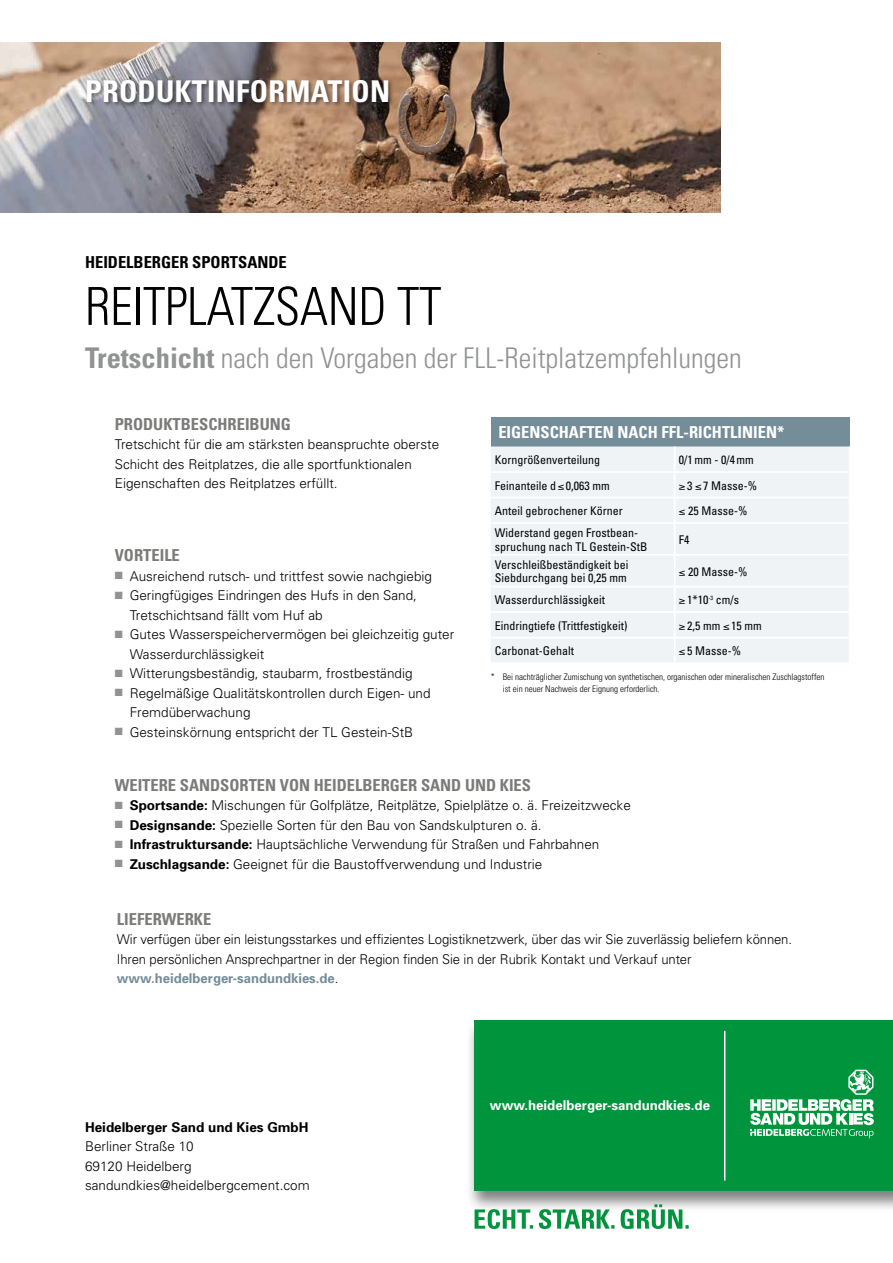
<style>
.page{position:relative;width:893px;height:1263px;background:#fff}
.page>*{position:absolute;margin:0;border:0;box-sizing:border-box;transform-origin:0 0}
.t1{font:300 condensed 52.5px "Univers";letter-spacing:-.01em;color:#000}
.t2{font:700 condensed 30px "Univers";letter-spacing:.01em;color:#fff}
.Subhead_grau{font:300 condensed 28.5px "Univers";color:#919292}
.Fließtext_67_fett{font:700 condensed 16.5px "Univers";color:#7b7b7a}
.Tabelle{font:700 condensed 16.5px "Univers";color:#fff}
.Fließtext_67_fett-2{font:700 condensed 16.5px "Univers";color:#000}
.Fließtext_45_Univers{font:300 13.5px/19.5px "Univers";color:#000}
.t3{font:700 13.5px "Univers";color:#fff}
.Fließtext_65_Univers{font:700 13.5px "Univers";color:#000}
.Tabelle-2{font:condensed 12px/13.5px "Univers";color:#000}
.BU{font:300 condensed 9px/12px "Univers";color:#000}
.s1{font-weight:700}
.s2{color:#919292}
.s3{font-weight:700;color:#748d99}
</style>
<div class="page">
<img style="left:0;top:43px;width:721px;height:170px">
<div style="left:86px;top:77px;width:308px;height:31px;background:#000;opacity:.5"></div>
<div style="left:491px;top:417px;width:359px;height:29px;background:#748d99"></div>
<div style="left:491px;top:446px;width:358px;height:216px;background:#f0f3f6"></div>
<hr style="left:491px;top:471px;width:184px;height:2px;background:#fff">
<hr style="left:675px;top:471px;width:175px;height:2px;background:#fff">
<hr style="left:675px;top:497px;width:175px;height:1px;background:#fff">
<hr style="left:675px;top:522px;width:175px;height:2px;background:#fff">
<hr style="left:675px;top:554px;width:175px;height:2px;background:#fff">
<hr style="left:675px;top:586px;width:175px;height:1px;background:#fff">
<hr style="left:675px;top:611px;width:175px;height:2px;background:#fff">
<hr style="left:675px;top:637px;width:175px;height:1px;background:#fff">
<hr style="left:491px;top:497px;width:184px;height:1px;background:#fff">
<hr style="left:491px;top:522px;width:184px;height:2px;background:#fff">
<hr style="left:491px;top:554px;width:184px;height:2px;background:#fff">
<hr style="left:491px;top:586px;width:184px;height:1px;background:#fff">
<hr style="left:491px;top:611px;width:184px;height:2px;background:#fff">
<hr style="left:491px;top:637px;width:184px;height:1px;background:#fff">
<svg style="left:674px;top:446px;width:1px;height:76px"></svg>
<hr style="left:674px;top:524px;width:1px;height:30px;background:#fff">
<hr style="left:674px;top:556px;width:1px;height:30px;background:#fff">
<svg style="left:674px;top:587px;width:1px;height:75px"></svg>
<div style="left:465px;top:1019px;width:428px;height:194px;background:#000;opacity:.5"></div>
<div style="left:474px;top:1020px;width:419px;height:171px;background:#00943c"></div>
<hr style="left:724px;top:1031px;width:1px;height:149px;background:#fff">
<svg style="left:475px;top:1204px;width:214px;height:25px"></svg>
<svg style="left:750px;top:1070px;width:124px;height:68px"></svg>
<p class="t2" style="left:85px;top:73px;width:307px">PRODUKTINFORMATION</p>
<p class="Fließtext_67_fett-2" style="left:85px;top:252px;width:203px">HEIDELBERGER SPORTSANDE</p>
<p class="t1" style="left:85px;top:275px;width:358px">REITPLATZSAND TT</p>
<p class="Subhead_grau" style="left:85px;top:341px;width:658px"><span class="s1">Tretschicht</span> nach den Vorgaben der FLL-Reitplatzempfehlungen</p>
<p class="Fließtext_67_fett" style="left:115px;top:413px;width:178px">PRODUKTBESCHREIBUNG</p>
<p class="Fließtext_45_Univers" style="left:115px;top:434px;width:326px">Tretschicht für die am stärksten beanspruchte oberste<br>Schicht des Reitplatzes, die alle sportfunktionalen<br>Eigenschaften des Reitplatzes erfüllt.</p>
<p class="Tabelle" style="left:498px;top:422px;width:288px">EIGENSCHAFTEN NACH FFL-RICHTLINIEN*</p>
<p class="Tabelle-2" style="left:495px;top:453px;width:107px">Korngrößenverteilung</p>
<p class="Tabelle-2" style="left:679px;top:453px;width:76px">0/1mm - 0/4mm</p>
<p class="Tabelle-2" style="left:495px;top:478px;width:116px">Feinanteile d≤0,063 mm</p>
<p class="Tabelle-2" style="left:679px;top:478px;width:80px">≥3 ≤7 Masse-%</p>
<p class="Tabelle-2" style="left:495px;top:504px;width:129px">Anteil gebrochener Körner</p>
<p class="Tabelle-2" style="left:679px;top:504px;width:70px">≤ 25 Masse-%</p>
<p class="Tabelle-2" style="left:495px;top:526px;width:154px">Widerstand gegen Frostbean&shy;spruchung nach TL Gestein-StB</p>
<p class="Tabelle-2" style="left:679px;top:532px;width:12px">F4</p>
<p class="Tabelle-2" style="left:495px;top:557px;width:135px">Verschleißbeständigkeit bei<br>Siebdurchgang bei 0,25 mm</p>
<p class="Tabelle-2" style="left:679px;top:564px;width:70px">≤ 20 Masse-%</p>
<p class="Tabelle-2" style="left:495px;top:593px;width:112px">Wasserdurchlässigkeit</p>
<p class="Tabelle-2" style="left:679px;top:593px;width:62px">≥1*10<sup>-3</sup> cm/s</p>
<p class="Tabelle-2" style="left:495px;top:618px;width:134px">Eindringtiefe (Trittfestigkeit)</p>
<p class="Tabelle-2" style="left:679px;top:618px;width:84px">≥2,5 mm ≤15 mm</p>
<p class="Tabelle-2" style="left:495px;top:644px;width:81px">Carbonat-Gehalt</p>
<p class="Tabelle-2" style="left:679px;top:644px;width:64px">≤5 Masse-%</p>
<p class="Fließtext_67_fett" style="left:115px;top:545px;width:67px">VORTEILE</p>
<p class="Fließtext_45_Univers" style="left:115px;top:566px;width:319px"><span class="s2">■</span> Ausreichend rutsch- und trittfest sowie nachgiebig</p>
<p class="Fließtext_45_Univers" style="left:130px;top:585px;width:289px;text-indent:-15px"><span class="s2">■</span> Geringfügiges Eindringen des Hufs in den Sand,<br>Tretschichtsand fällt vom Huf ab</p>
<p class="Fließtext_45_Univers" style="left:130px;top:624px;width:326px;text-indent:-15px"><span class="s2">■</span> Gutes Wasserspeichervermögen bei gleichzeitig guter<br>Wasserdurchlässigkeit</p>
<p class="Fließtext_45_Univers" style="left:115px;top:663px;width:299px"><span class="s2">■</span> Witterungsbeständig, staubarm, frostbeständig</p>
<p class="Fließtext_45_Univers" style="left:130px;top:683px;width:302px;text-indent:-15px"><span class="s2">■</span> Regelmäßige Qualitätskontrollen durch Eigen- und<br>Fremdüberwachung</p>
<p class="Fließtext_45_Univers" style="left:115px;top:722px;width:300px"><span class="s2">■</span> Gesteinskörnung entspricht der TL Gestein-StB</p>
<p class="Fließtext_67_fett" style="left:115px;top:775px;width:418px">WEITERE SANDSORTEN VON HEIDELBERGER SAND UND KIES</p>
<p class="Fließtext_45_Univers" style="left:115px;top:795px;width:518px"><span class="s2">■</span> <span class="s1">Sportsande:</span> Mischungen für Golfplätze, Reitplätze, Spielplätze o. ä. Freizeitzwecke</p>
<p class="Fließtext_45_Univers" style="left:115px;top:815px;width:428px"><span class="s2">■</span> <span class="s1">Designsande:</span> Spezielle Sorten für den Bau von Sandskulpturen o. ä.</p>
<p class="Fließtext_45_Univers" style="left:115px;top:834px;width:486px"><span class="s2">■</span> <span class="s1">Infrastruktursande:</span> Hauptsächliche Verwendung für Straßen und Fahrbahnen</p>
<p class="Fließtext_45_Univers" style="left:115px;top:854px;width:429px"><span class="s2">■</span> <span class="s1">Zuschlagsande:</span> Geeignet für die Baustoffverwendung und Industrie</p>
<p class="BU" style="left:503px;top:671px;width:323px;text-indent:-12px">* Bei nachträglicher Zumischung von synthetischen, organischen oder mineralischen Zuschlagstoffen ist ein neuer Nachweis der Eignung erforderlich.</p>
<p class="Fließtext_67_fett" style="left:117px;top:909px;width:96px">LIEFERWERKE</p>
<p class="Fließtext_45_Univers" style="left:117px;top:929px;width:677px">Wir verfügen über ein leistungsstarkes und effizientes Logistiknetzwerk, über das wir Sie zuverlässig beliefern können.<br>Ihren persönlichen Ansprechpartner in der Region finden Sie in der Rubrik Kontakt und Verkauf unter <span class="s3">www.heidelberger-sandundkies.de</span>.</p>
<p class="Fließtext_65_Univers" style="left:85px;top:1118px;width:225px">Heidelberger Sand und Kies GmbH</p>
<p class="Fließtext_45_Univers" style="left:85px;top:1136px;width:110px">Berliner Straße 10</p>
<p class="Fließtext_45_Univers" style="left:85px;top:1156px;width:108px">69120 Heidelberg</p>
<p class="Fließtext_45_Univers" style="left:85px;top:1175px;width:226px">sandundkies@heidelbergcement.com</p>
<p class="t3" style="left:490px;top:1096px;width:222px">www.heidelberger-sandundkies.de</p>
</div>
